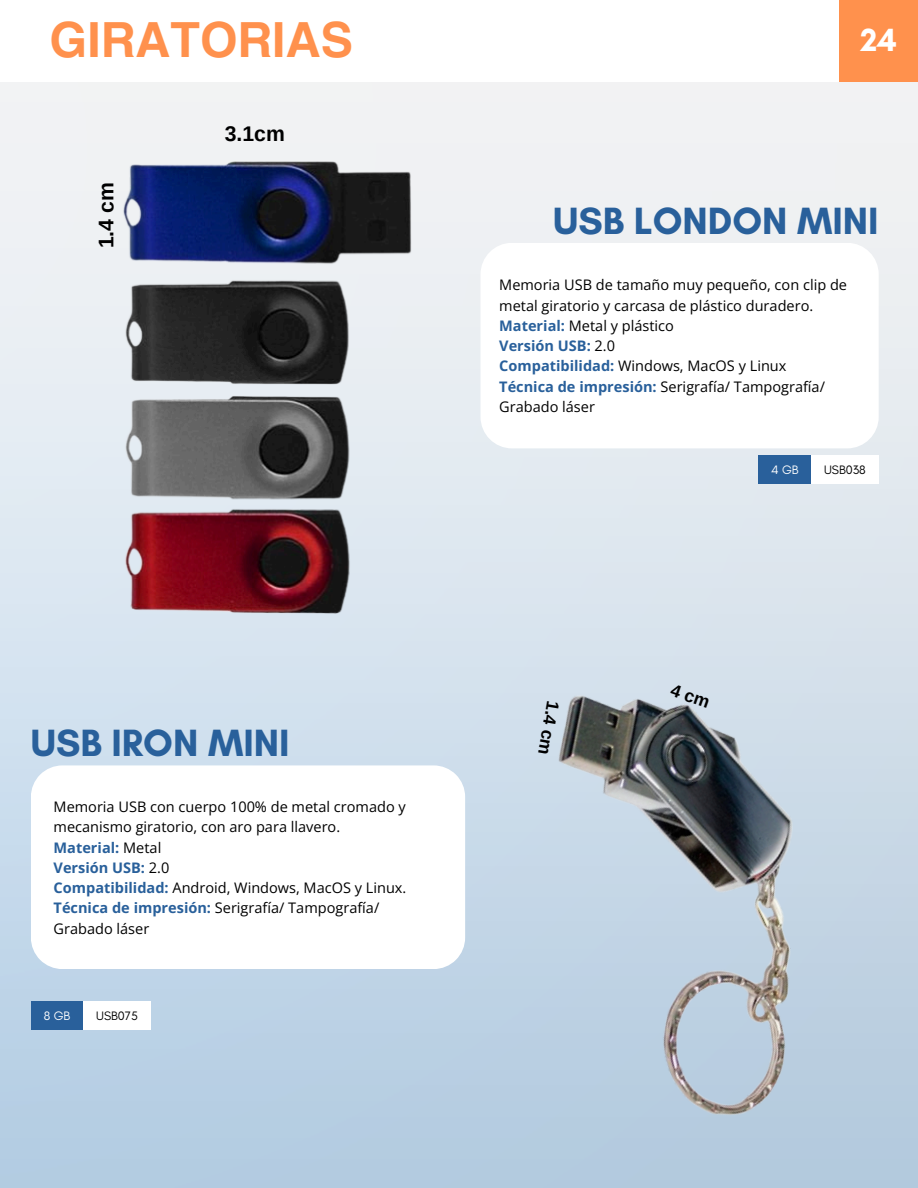
<style>
.page{position:relative;width:918px;height:1188px;background:#fff}
.page>*{position:absolute;margin:0;border:0;box-sizing:border-box;transform-origin:0 0}
.t1{font:700 48px "Helios";color:#ff914d}
.t2{font:700 38.7px "Glacial Indifference";color:#29609b}
.t3{font:700 32.7px "Glacial Indifference";color:#fff}
.t4{font:700 21.15px "Arimo";color:#000}
.t5{font:700 17.55px "Arimo";color:#000}
.t6{font:14.55px/20.2px "Open Sans";color:#000}
.t7{font:12.45px "Glacial Indifference";color:#000}
.t8{font:12.45px "Glacial Indifference";color:#fff}
.s1{font-weight:700;color:#29609b}
</style>
<div class="page">
<img style="left:0;top:81px;width:918px;height:1107px">
<svg style="left:31px;top:765px;width:368px;height:204px"></svg>
<div style="left:481px;top:243px;width:398px;height:205px;background:#fff;border-radius:32px"></div>
<div style="left:839px;top:0;width:79px;height:81px;background:#ff914d"></div>
<div style="left:759px;top:456px;width:52px;height:28px;background:#29609b"></div>
<div style="left:811px;top:456px;width:68px;height:28px;background:#fff"></div>
<div style="left:31px;top:1002px;width:52px;height:28px;background:#29609b"></div>
<div style="left:83px;top:1002px;width:68px;height:28px;background:#fff"></div>
<img style="left:0;top:134px;width:464px;height:501px">
<img style="left:399px;top:558px;width:519px;height:629px">
<svg style="left:670px;top:684px;width:39px;height:24px"></svg>
<h3 class="t1" style="left:49px;top:9px;width:305px">GIRATORIAS</h3>
<h4 class="t4" style="left:94px;top:248px;width:67px;rotate:-90deg">1.4 cm</h4>
<p class="t4" style="left:225px;top:122px;width:62px">3.1cm</p>
<h2 class="t2" style="left:31px;top:719px;width:260px">USB IRON MINI</h2>
<p class="t6" style="left:54px;top:796px;width:354px">Memoria USB con cuerpo 100% de metal cromado y mecanismo giratorio, con aro para llavero.<br><span class="s1">Material:</span> Metal<br><span class="s1">Versión USB:</span> 2.0<br><span class="s1">Compatibilidad:</span> Android, Windows, MacOS y Linux.<br><span class="s1">Técnica de impresión:</span> Serigrafía/ Tampografía/ Grabado láser</p>
<p class="t8" style="left:44px;top:1008px;width:28px">8 GB</p>
<h3 class="t7" style="left:96px;top:1008px;width:43px">USB075</h3>
<p class="t3" style="left:860px;top:20px;width:38px">24</p>
<h5 class="t2" style="left:553px;top:197px;width:327px">USB LONDON MINI</h5>
<p class="t6" style="left:499px;top:275px;width:349px">Memoria USB de tamaño muy pequeño, con clip de metal giratorio y carcasa de plástico duradero.<br><span class="s1">Material:</span> Metal y plástico<br><span class="s1">Versión USB:</span> 2.0<br><span class="s1">Compatibilidad:</span> Windows, MacOS y Linux<br><span class="s1">Técnica de impresión:</span> Serigrafía/ Tampografía/ Grabado láser</p>
<h5 class="t5" style="left:563px;top:703px;width:56px;rotate:100deg">.14cm</h5>
<h1 class="t8" style="left:771px;top:462px;width:29px">4 GB</h1>
<p class="t7" style="left:824px;top:462px;width:43px">USB038</p>
</div>
